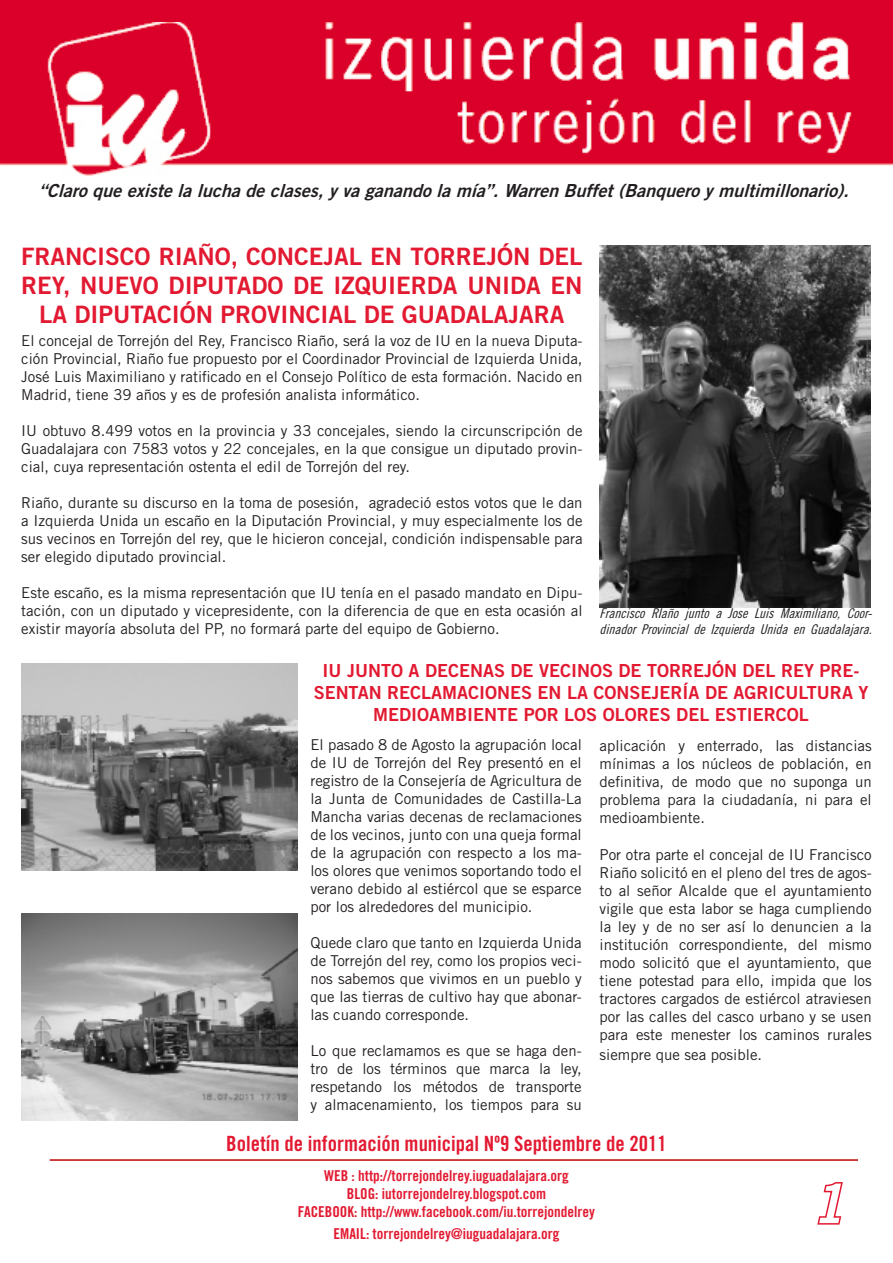
<style>
.page{position:relative;width:893px;height:1263px;background:#fff}
.page>*{position:absolute;margin:0;border:0;box-sizing:border-box;transform-origin:0 0}
.t1{font:italic 54px "Trade Gothic Bold Two";color:#fff}
.t2{font:24px/28.8px "Trade Gothic Bold Two";color:#e21931;text-align:center}
.t3{font:21px "Trade Gothic Bold Cond Twenty";color:#e21931}
.t4{font:18px/21.6px "Trade Gothic Bold Two";color:#e21931;text-align:center}
.t5{font:italic 18px "Trade Gothic Bold Two";color:#231f20}
.t6{font:15px/18px "Trade Gothic";color:#231f20;text-align:justify}
.t7{font:15px/18px "Trade Gothic Bold Cond Twenty";color:#e21931;text-align:center}
.t8{font:italic 13.5px/16.2px "Trade Gothic Cond Eighteen";color:#231f20}
</style>
<div class="page">
<img style="left:1px;top:21px;width:892px;height:155px">
<div style="left:1px;top:0;width:892px;height:21px;background:#da002a"></div>
<img style="left:600px;top:246px;width:270px;height:361px">
<hr style="left:50px;top:1159px;width:807px;height:2px;background:#c00000">
<svg style="left:817px;top:1182px;width:26px;height:43px"></svg>
<img style="left:21px;top:663px;width:277px;height:208px">
<img style="left:21px;top:913px;width:277px;height:207px">
<p class="t5" style="left:39px;top:180px;width:817px">“Claroqueexistelaluchadeclases,yvaganandolamía”.WarrenBuffet(Banqueroymultimillonario).</p>
<h2 class="t2" style="left:21px;top:242px;width:563px">FRANCISCO RIAÑO, CONCEJAL EN TORREJÓN DEL<br>REY, NUEVO DIPUTADO DE IZQUIERDA UNIDA EN<br>LA DIPUTACIÓN PROVINCIAL DE GUADALAJARA</h2>
<p class="t6" style="left:21px;top:332px;width:563px">El concejal de Torrejón del Rey, Francisco Riaño, será la voz de IU en la nueva Diputa&shy;ción Provincial, Riaño fue propuesto por el Coordinador Provincial de Izquierda Unida, José Luis Maximiliano y ratificado en el Consejo Político de esta formación. Nacido en Madrid, tiene 39 años y es de profesión analista informático.</p>
<p class="t6" style="left:21px;top:422px;width:563px">IU obtuvo 8.499 votos en la provincia y 33 concejales, siendo la circunscripción de Guadalajara con 7583 votos y 22 concejales, en la que consigue un diputado provin&shy;cial, cuya representación ostenta el edil de Torrejón del rey.</p>
<p class="t6" style="left:21px;top:494px;width:563px">Riaño, durante su discurso en la toma de posesión, agradeció estos votos que le dan a Izquierda Unida un escaño en la Diputación Provincial, y muy especialmente los de sus vecinos en Torrejón del rey, que le hicieron concejal, condición indispensable para ser elegido diputado provincial.</p>
<p class="t6" style="left:21px;top:584px;width:563px">Este escaño, es la misma representación que IU tenía en el pasado mandato en Dipu&shy;tación, con un diputado y vicepresidente, con la diferencia de que en esta ocasión al existir mayoría absoluta del PP, no formará parte del equipo de Gobierno.</p>
<p class="t8" style="left:600px;top:604px;width:278px">Francisco RIaño junto a Jose Luis Maximiliano, Coor&shy;dinador Provincial de Izquierda Unida en Guadalajara.</p>
<p class="t4" style="left:314px;top:660px;width:556px">IU JUNTO A DECENAS DE VECINOS DE TORREJÓN DEL REY PRE-<br>SENTAN RECLAMACIONES EN LA CONSEJERÍA DE AGRICULTURA Y<br>MEDIOAMBIENTE POR LOS OLORES DEL ESTIERCOL</p>
<p class="t6" style="left:600px;top:736px;width:274px">aplicación y enterrado, las distancias mínimas a los núcleos de población, en definitiva, de modo que no suponga un problema para la ciudadanía, ni para el medioambiente.</p>
<p class="t6" style="left:600px;top:846px;width:274px">Por otra parte el concejal de IU Francisco Riaño solicitó en el pleno del tres de agos&shy;to al señor Alcalde que el ayuntamiento vigile que esta labor se haga cumpliendo la ley y de no ser así lo denuncien a la institución correspondiente, del mismo modo solicitó que el ayuntamiento, que tiene potestad para ello, impida que los tractores cargados de estiércol atraviesen por las calles del casco urbano y se usen para este menester los caminos rurales</p>
<p class="t6" style="left:600px;top:1045px;width:164px">siempre que sea posible.</p>
<p class="t6" style="left:310px;top:736px;width:273px">El pasado 8 de Agosto la agrupación local de IU de Torrejón del Rey presentó en el registro de la Consejería de Agricultura de la Junta de Comunidades de Castilla-La Mancha varias decenas de reclamaciones de los vecinos, junto con una queja formal de la agrupación con respecto a los ma&shy;los olores que venimos soportando todo el verano debido al estiércol que se esparce por los alrededores del municipio.</p>
<p class="t6" style="left:310px;top:934px;width:273px">Quede claro que tanto en Izquierda Unida de Torrejón del rey, como los propios veci&shy;nos sabemos que vivimos en un pueblo y que las tierras de cultivo hay que abonar&shy;las cuando corresponde.</p>
<p class="t6" style="left:310px;top:1042px;width:273px">Lo que reclamamos es que se haga den&shy;tro de los términos que marca la ley, respetando los métodos de transporte y almacenamiento, los tiempos para su</p>
<h3 class="t3" style="left:226px;top:1131px;width:442px">Boletín de información municipal Nº9 Septiembre de 2011</h3>
<p class="t7" style="left:298px;top:1166px;width:299px">WEB : http://torrejondelrey.iuguadalajara.org<br>BLOG: iutorrejondelrey.blogspot.com<br>FACEBOOK: http://www.facebook.com/iu.torrejondelrey</p>
<p class="t7" style="left:333px;top:1224px;width:227px">EMAIL: torrejondelrey@iuguadalajara.org</p>
<h1 class="t1" style="left:811px;top:1170px;width:34px">1</h1>
</div>
